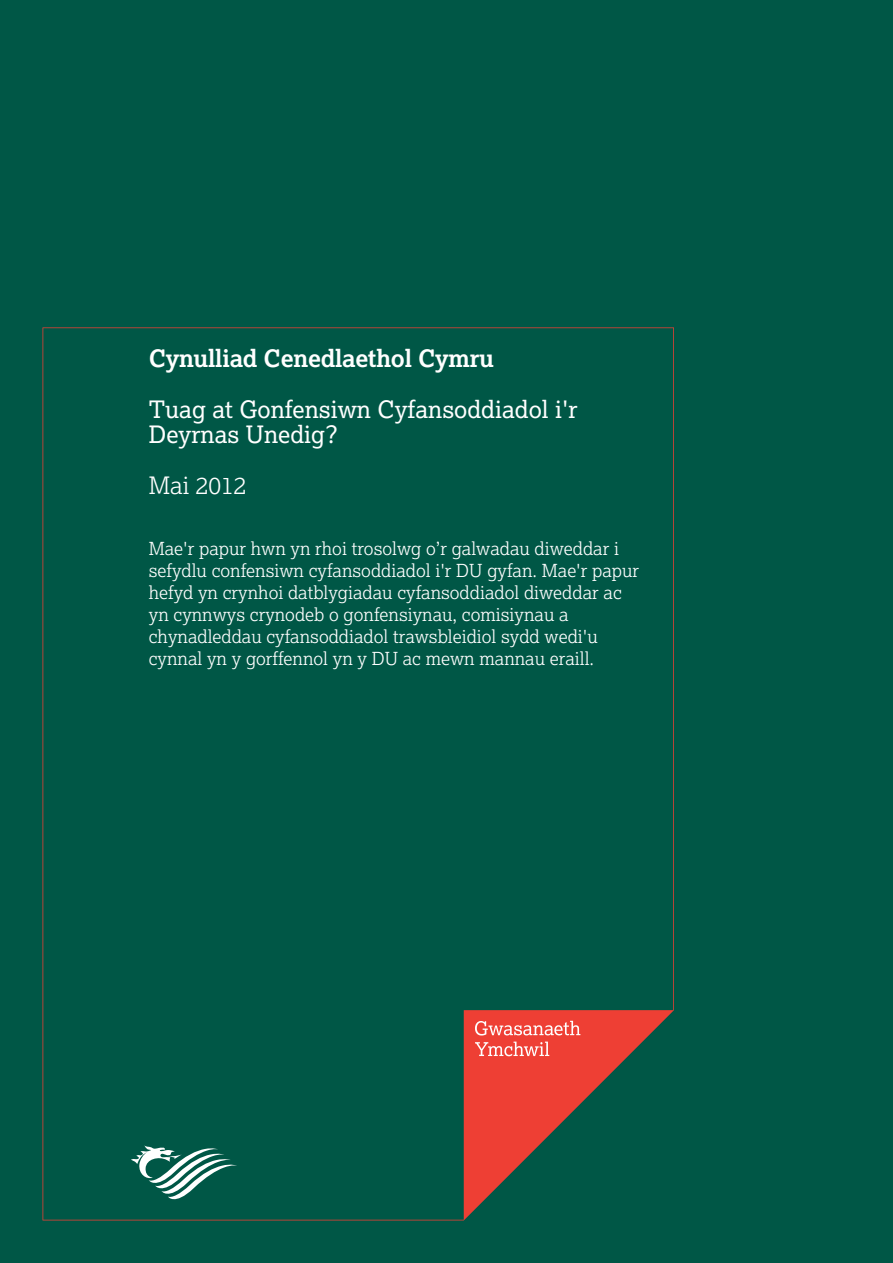
<style>
.page{position:relative;width:893px;height:1263px;background:#005746}
.page>*{position:absolute;margin:0;border:0;box-sizing:border-box;transform-origin:0 0}
.t1{font:24px/25.5px "Cynulliad Serif";color:#fff}
.t2{font:700 24px "Cynulliad Serif";letter-spacing:-.01em;color:#fff}
.t3{font:24px "Cynulliad Serif Lt";color:#fff}
.t4{font:18px/22px "Cynulliad Serif Lt";color:#fff}
.s1{font-style:inherit}
</style>
<div class="page">
<svg style="left:43px;top:327px;width:631px;height:893px"></svg>
<svg style="left:475px;top:1021px;width:105px;height:14px"></svg>
<svg style="left:475px;top:1041px;width:74px;height:15px"></svg>
<p class="t2" style="left:149px;top:343px;width:347px">Cynulliad Cenedlaethol Cymru</p>
<p class="t1" style="left:149px;top:396px;width:430px">Tuag at Gonfensiwn Cyfansoddiadol i'r<br>Deyrnas Unedig?</p>
<p class="t3" style="left:149px;top:470px;width:99px">Ma<span class="s1">i</span> 201<span class="s1">2</span></p>
<p class="t4" style="left:149px;top:537px;width:492px">Mae'r papur hwn yn rhoi trosolwg o’r galwadau diweddar i sefydlu confensiwn cyfansoddiadol i'r DU gyfan. Mae'r papur hefyd yn crynhoi datblygiadau cyfansoddiadol diweddar ac yn cynnwys crynodeb o gonfensiynau, comisiynau a chynadleddau cyfansoddiadol trawsbleidiol sydd wedi'u cynnal yn y gorffennol yn y DU ac mewn mannau eraill.</p>
</div>
